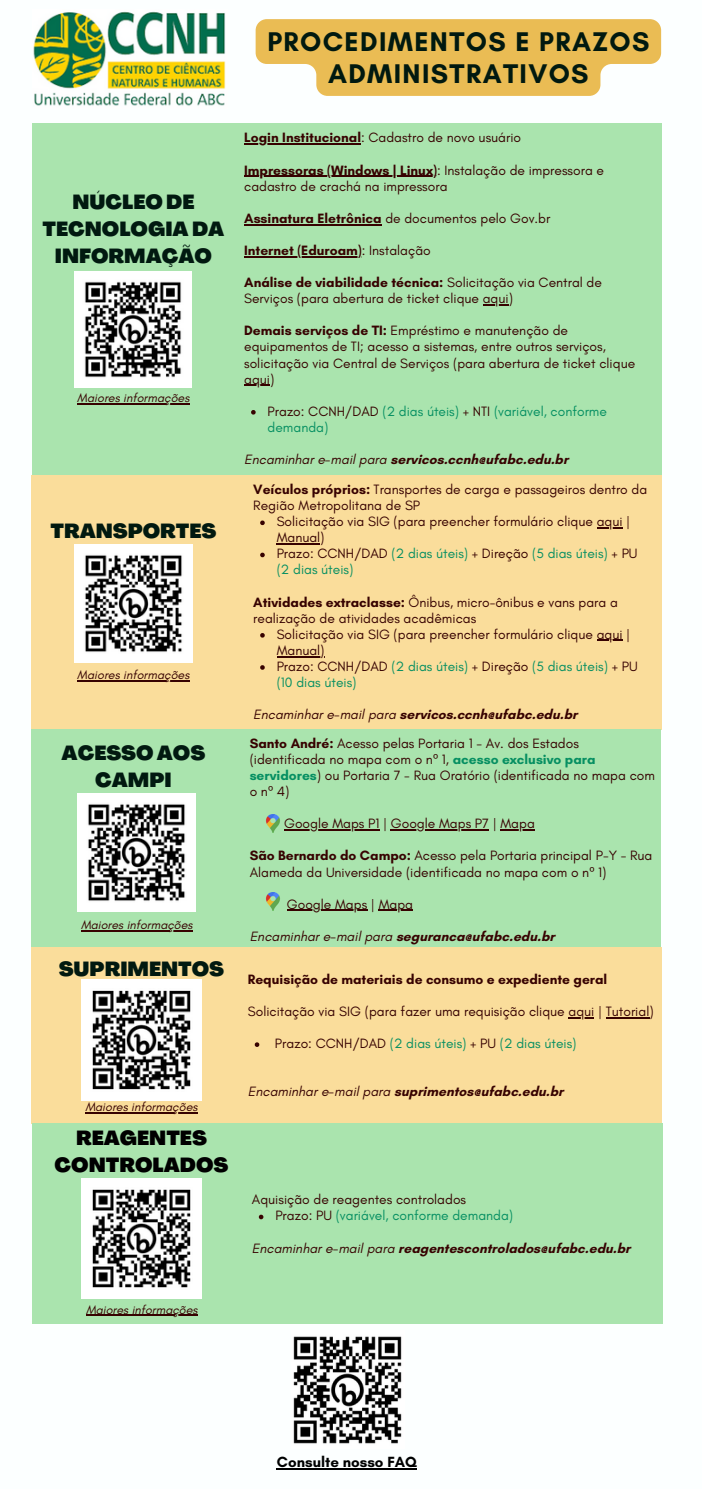
<style>
.page{position:relative;width:702px;height:1489px;background:#fff}
.page>*{position:absolute;margin:0;border:0;box-sizing:border-box;transform-origin:0 0}
.t1{font:700 27.5px/32px "Glacial Indifference";letter-spacing:.05em;color:#011910;text-align:center}
.t2{font:900 20px/26.8px "Agrandir";color:#011910;text-align:center}
.t3{font:900 20px/26.8px "Agrandir";color:#000;text-align:center}
.t4{font:700 15px "Glacial Indifference";color:#000}
.t5{font:13.75px/16px "Glacial Indifference";color:#370201}
.t6{font:700 13.75px "Glacial Indifference";color:#370201}
.t7{font:13.75px/16px "Glacial Indifference";color:#068f62}
.t8{font:italic 12.5px "Glacial Indifference";color:#370201}
.s1{font-weight:700}
.s2{font-weight:400}
.s3{color:#370201}
.s4{font-weight:400;font-style:italic}
.s5{font-family:"Noto Sans"}
.s6{font-weight:700;color:#068f62}
</style>
<div class="page">
<div style="left:32px;top:123px;width:629px;height:352px;background:#aae4ae"></div>
<hr style="left:77px;top:403px;width:112px;height:1px;background:#370201">
<img style="left:75px;top:271px;width:116px;height:117px">
<svg style="left:251px;top:410px;width:4px;height:5px"></svg>
<hr style="left:244px;top:144px;width:117px;height:1px;background:#370201">
<hr style="left:244px;top:176px;width:193px;height:1px;background:#370201">
<hr style="left:244px;top:224px;width:137px;height:1px;background:#370201">
<hr style="left:244px;top:256px;width:117px;height:1px;background:#370201">
<svg style="left:483px;top:304px;width:25px;height:1px"></svg>
<svg style="left:244px;top:385px;width:26px;height:1px"></svg>
<div style="left:32px;top:475px;width:630px;height:254px;background:#fadd9b"></div>
<img style="left:74px;top:544px;width:118px;height:119px">
<hr style="left:77px;top:680px;width:112px;height:1px;background:#370201">
<svg style="left:260px;top:520px;width:4px;height:5px"></svg>
<svg style="left:597px;top:527px;width:25px;height:1px"></svg>
<hr style="left:276px;top:543px;width:44px;height:2px;background:#370201">
<svg style="left:260px;top:553px;width:4px;height:4px"></svg>
<svg style="left:260px;top:633px;width:4px;height:5px"></svg>
<svg style="left:597px;top:640px;width:25px;height:1px"></svg>
<hr style="left:276px;top:656px;width:48px;height:1px;background:#370201">
<svg style="left:260px;top:665px;width:4px;height:5px"></svg>
<div style="left:31px;top:729px;width:630px;height:218px;background:#aae4ae"></div>
<img style="left:77px;top:793px;width:119px;height:119px">
<hr style="left:81px;top:930px;width:111px;height:1px;background:#370201">
<div style="left:31px;top:947px;width:631px;height:177px;background:#fadd9b"></div>
<img style="left:81px;top:980px;width:121px;height:120px">
<hr style="left:85px;top:1112px;width:112px;height:1px;background:#370201">
<svg style="left:254px;top:1042px;width:5px;height:5px"></svg>
<svg style="left:568px;top:1017px;width:26px;height:1px"></svg>
<hr style="left:605px;top:1017px;width:44px;height:1px;background:#370201">
<div style="left:32px;top:1124px;width:630px;height:200px;background:#aae4ae"></div>
<img style="left:81px;top:1178px;width:120px;height:120px">
<hr style="left:86px;top:1314px;width:111px;height:2px;background:#370201">
<svg style="left:259px;top:1214px;width:4px;height:5px"></svg>
<img style="left:33px;top:11px;width:193px;height:95px">
<svg style="left:255px;top:19px;width:405px;height:77px;background:#ecc46a"></svg>
<hr style="left:284px;top:829px;width:95px;height:1px;background:#370201">
<hr style="left:390px;top:829px;width:99px;height:1px;background:#370201">
<hr style="left:500px;top:829px;width:34px;height:1px;background:#370201">
<hr style="left:287px;top:910px;width:80px;height:1px;background:#370201">
<hr style="left:378px;top:910px;width:35px;height:1px;background:#370201">
<img style="left:266px;top:814px;width:14px;height:19px">
<img style="left:266px;top:892px;width:14px;height:19px">
<img style="left:293px;top:1336px;width:109px;height:108px">
<hr style="left:277px;top:1468px;width:140px;height:1px;background:#000">
<p class="t2" style="left:42px;top:191px;width:183px">NÚCLEO DE<br>TECNOLOGIA DA<br>INFORMAÇÃO</p>
<p class="t8" style="left:77px;top:390px;width:114px">Maiores informações</p>
<p class="t1" style="left:267px;top:25px;width:383px">PROCEDIMENTOS E PRAZOS<br>ADMINISTRATIVOS</p>
<p class="t5" style="left:244px;top:130px;width:278px"><span class="s1">Login Institucional</span>: Cadastro de novo usuário</p>
<p class="t5" style="left:244px;top:162px;width:361px"><span class="s1">Impressoras (Windows | Linux)</span>: Instalação de impressora e cadastro de crachá na impressora</p>
<p class="t5" style="left:244px;top:210px;width:307px"><span class="s1">Assinatura Eletrônica</span> de documentos pelo Gov.br</p>
<p class="t6" style="left:244px;top:242px;width:188px">Internet (Eduroam)<span class="s2">: Instalação</span></p>
<p class="t5" style="left:244px;top:274px;width:359px"><span class="s1">Análise de viabilidade técnica:</span> Solicitação via Central de<br>Serviços (para abertura de ticket clique aqui)</p>
<p class="t5" style="left:244px;top:323px;width:392px"><span class="s1">Demais serviços de TI:</span> Empréstimo e manutenção de equipamentos de TI; acesso a sistemas, entre outros serviços, solicitação via Central de Serviços (para abertura de ticket clique aqui)</p>
<p class="t7" style="left:267px;top:403px;width:341px"><span class="s3">Prazo: CCNH/DAD</span> (2 dias úteis) <span class="s3">+ NTI</span> (variável, conforme demanda)</p>
<p class="t6" style="left:244px;top:451px;width:325px"><span class="s4">Encaminhar e-mail para</span> servicos.ccnh@ufabc.edu.br</p>
<p class="t5" style="left:253px;top:481px;width:395px"><span class="s1">Veículos próprios:</span> Transportes de carga e passageiros dentro da<br>Região Metropolitana de SP</p>
<p class="t2" style="left:50px;top:520px;width:167px">TRANSPORTES</p>
<p class="t5" style="left:276px;top:513px;width:355px">Solicitação via SIG (para preencher formulário clique aqui |<br>Manual)</p>
<p class="t7" style="left:276px;top:546px;width:362px"><span class="s3">Prazo: CCNH/DAD</span> (2 dias úteis) <span class="s3">+ Direção</span> (5 dias úteis) <span class="s3">+ PU </span>(2 dias úteis)</p>
<p class="t8" style="left:77px;top:667px;width:114px">Maiores informações</p>
<p class="t2" style="left:62px;top:742px;width:145px">ACESSO AOS<br>CAMPI</p>
<p class="t8" style="left:81px;top:917px;width:113px">Maiores informações</p>
<p class="t2" style="left:59px;top:958px;width:167px">SUPRIMENTOS</p>
<p class="t8" style="left:85px;top:1099px;width:114px">Maiores informações</p>
<p class="t3" style="left:55px;top:1127px;width:175px">REAGENTES<br>CONTROLADOS</p>
<p class="t8" style="left:86px;top:1302px;width:113px">Maiores informações</p>
<p class="t5" style="left:253px;top:594px;width:366px"><span class="s1">Atividades extraclasse:</span> Ônibus, micro-ônibus e vans para a realização de atividades acadêmicas</p>
<p class="t5" style="left:276px;top:626px;width:355px">Solicitação via SIG (para preencher formulário clique aqui |<br>Manual)</p>
<p class="t7" style="left:276px;top:658px;width:362px"><span class="s3">Prazo: CCNH/DAD</span> (2 dias úteis) <span class="s3">+ Direção</span> (5 dias úteis) <span class="s3">+ PU </span>(10 dias úteis)</p>
<p class="t6" style="left:253px;top:706px;width:325px"><span class="s4">Encaminhar e-mail para</span> servicos.ccnh@ufabc.edu.br</p>
<p class="t5" style="left:249px;top:735px;width:406px"><span class="s1">Santo André:</span> Acesso pelas Portaria 1 - Av. dos Estados (identificada no mapa com o n<span class="s5">º</span> 1, <span class="s6">acesso exclusivo para servidores</span>) ou Portaria 7 - Rua Oratório (identificada no mapa com o n<span class="s5">º</span> 4)</p>
<p class="t5" style="left:284px;top:815px;width:252px">Google Maps P1 | Google Maps P7 | Mapa</p>
<p class="t5" style="left:249px;top:847px;width:404px"><span class="s1">São Bernardo do Campo:</span> Acesso pela Portaria principal P-Y - Rua<br>Alameda da Universidade (identificada no mapa com o n<span class="s5">º</span> 1)</p>
<p class="t5" style="left:287px;top:896px;width:128px">Google Maps | Mapa</p>
<p class="t6" style="left:249px;top:928px;width:306px"><span class="s4">Encaminhar e-mail para</span> seguranca@ufabc.edu.br</p>
<p class="t6" style="left:248px;top:971px;width:361px">Requisição de materiais de consumo e expediente geral</p>
<p class="t5" style="left:248px;top:1003px;width:407px">Solicitação via SIG (para fazer uma requisição clique aqui | Tutorial)</p>
<p class="t7" style="left:275px;top:1035px;width:303px"><span class="s3">Prazo: CCNH/DAD</span> (2 dias úteis) <span class="s3">+ PU</span> (2 dias úteis)</p>
<p class="t6" style="left:248px;top:1083px;width:317px"><span class="s4">Encaminhar e-mail para</span> suprimentos@ufabc.edu.br</p>
<p class="t5" style="left:252px;top:1191px;width:216px">Aquisição de reagentes controlados</p>
<p class="t6" style="left:252px;top:1239px;width:380px"><span class="s4">Encaminhar e-mail para</span> reagentescontrolados@ufabc.edu.br</p>
<p class="t7" style="left:275px;top:1207px;width:239px"><span class="s3">Prazo: PU</span> (variável, conforme demanda)</p>
<p class="t4" style="left:277px;top:1452px;width:141px">Consulte nosso FAQ</p>
</div>
